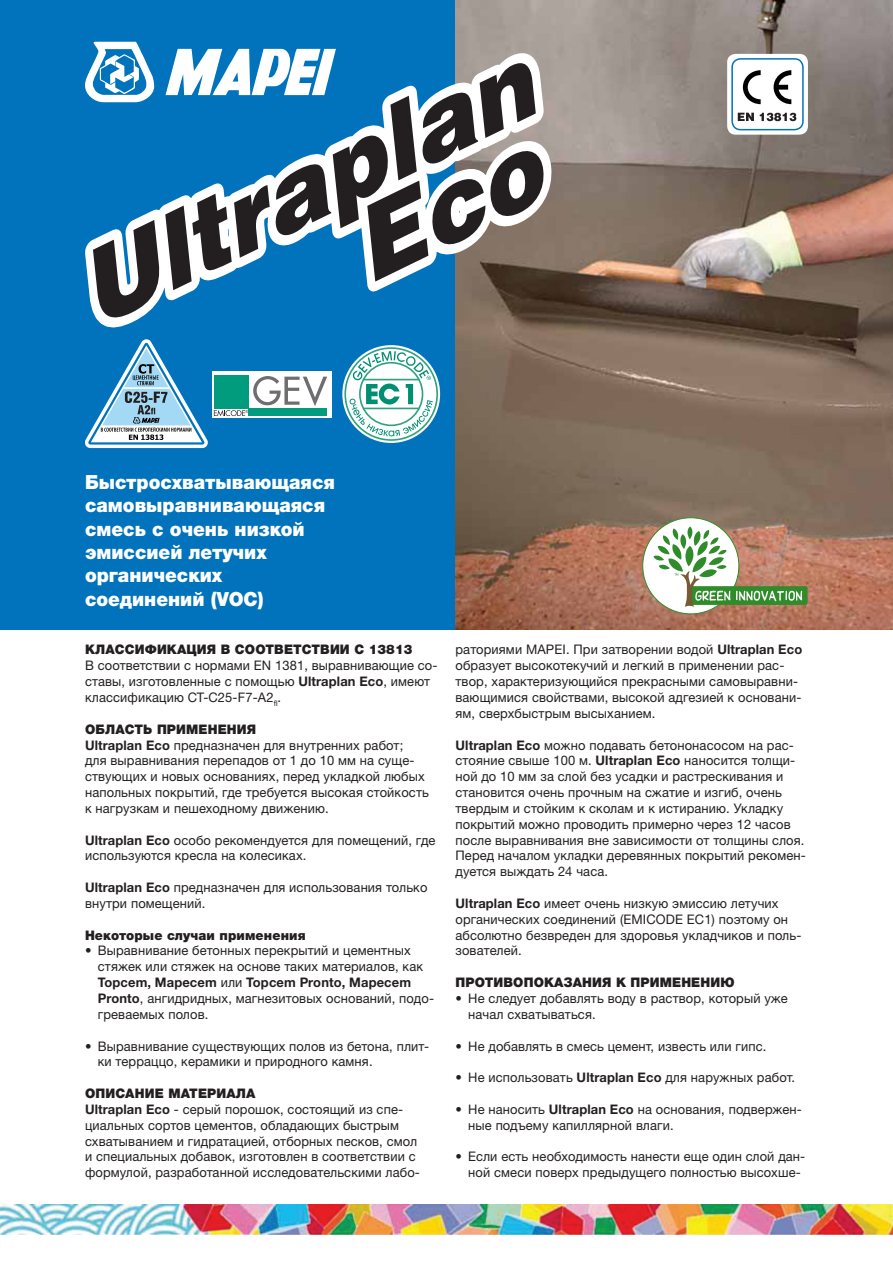
<style>
.page{position:relative;width:893px;height:1263px;background:#fff}
.page>*{position:absolute;margin:0;border:0;box-sizing:border-box;transform-origin:0 0}
.t1{font:900 19.5px "Helvetica Neue LTW1 G";color:#fff;scale:.96 1}
.t2{font:13.2px/15.9px "Helvetica Neue LTW1 G";letter-spacing:.01em;color:#231f20}
.t3{font:900 13.2px "Helvetica Neue LTW1 G";letter-spacing:.01em;color:#231f20}
.s1{font-weight:700}
</style>
<div class="page">
<div style="left:0;top:0;width:893px;height:629px;background:#0073bc"></div>
<img style="left:456px;top:0;width:437px;height:629px">
<img style="left:0;top:1204px;width:893px;height:31px">
<div style="left:213px;top:371px;width:119px;height:46px;background:#fff"></div>
<div style="left:214px;top:375px;width:35px;height:34px;background:#009c7d"></div>
<svg style="left:214px;top:376px;width:113px;height:40px"></svg>
<div style="left:249px;top:409px;width:78px;height:7px;background:#009c7d"></div>
<svg style="left:344px;top:371px;width:95px;height:71px;background:#a5d3d6"></svg>
<div style="left:727px;top:54px;width:81px;height:81px;background:#fff;border-radius:9px"></div>
<div style="left:731px;top:58px;width:73px;height:72px;border:2px solid #0073ba;border-radius:9px"></div>
<svg style="left:743px;top:70px;width:18px;height:34px"></svg>
<svg style="left:774px;top:70px;width:17px;height:34px"></svg>
<svg style="left:738px;top:113px;width:58px;height:8px"></svg>
<div style="left:643px;top:518px;width:96px;height:96px;background:#fff;border-radius:50%"></div>
<svg style="left:653px;top:528px;width:154px;height:79px"></svg>
<svg style="left:85px;top:371px;width:123px;height:77px"></svg>
<svg style="left:556px;top:96px;width:8px;height:214px;background:#85756b"></svg>
<svg style="left:85px;top:11px;width:471px;height:360px"></svg>
<svg style="left:538px;top:122px;width:8px;height:161px"></svg>
<svg style="left:93px;top:38px;width:445px;height:306px"></svg>
<p class="t1" style="left:85px;top:470px;width:262px">Быстросхватывающаяся</p>
<p class="t1" style="left:85px;top:493px;width:252px">самовыравнивающаяся</p>
<p class="t1" style="left:85px;top:517px;width:230px">смесь с очень низкой</p>
<p class="t1" style="left:85px;top:540px;width:191px">эмиссией летучих</p>
<p class="t1" style="left:85px;top:564px;width:144px">органических</p>
<p class="t1" style="left:85px;top:587px;width:188px">соединений (VOC)</p>
<p class="t3" style="left:85px;top:642px;width:329px">КЛАССИФИКАЦИЯ В СООТВЕТСТВИИ С 13813</p>
<p class="t2" style="left:85px;top:658px;width:354px">В соответствии с нормами EN 1381, выравнивающие со&shy;ставы, изготовленные с помощью <span class="s1">Ultraplan Eco</span>, имеют классификацию CT-C25-F7-A2<sub>fl</sub>.</p>
<p class="t3" style="left:85px;top:721px;width:173px">ОБЛАСТЬ ПРИМЕНЕНИЯ</p>
<p class="t2" style="left:85px;top:737px;width:345px"><span class="s1">Ultraplan Eco</span> предназначен для внутренних работ;<br>для выравнивания перепадов от 1 до 10 мм на суще&shy;ствующих и новых основаниях, перед укладкой любых напольных покрытий, где требуется высокая стойкость к нагрузкам и пешеходному движению.</p>
<p class="t2" style="left:85px;top:832px;width:352px"><span class="s1">Ultraplan Eco</span> особо рекомендуется для помещений, где используются кресла на колесиках.</p>
<p class="t2" style="left:85px;top:879px;width:344px"><span class="s1">Ultraplan Eco</span> предназначен для использования только внутри помещений.</p>
<p class="t3" style="left:85px;top:927px;width:222px">Некоторые случаи применения</p>
<p class="t2" style="left:98px;top:943px;width:338px;text-indent:-13px">• Выравнивание бетонных перекрытий и цементных стяжек или стяжек на основе таких материалов, как <span class="s1">Topcem, Mapecem</span> или <span class="s1">Topcem Pronto, Mapecem Pronto</span>, ангидридных, магнезитовых оснований, подо&shy;греваемых полов.</p>
<p class="t2" style="left:98px;top:1038px;width:333px;text-indent:-13px">• Выравнивание существующих полов из бетона, плит&shy;ки терраццо, керамики и природного камня.</p>
<p class="t3" style="left:85px;top:1085px;width:172px">ОПИСАНИЕ МАТЕРИАЛА</p>
<p class="t2" style="left:85px;top:1101px;width:336px"><span class="s1">Ultraplan Eco</span> - серый порошок, состоящий из спе&shy;циальных сортов цементов, обладающих быстрым схватыванием и гидратацией, отборных песков, смол и специальных добавок, изготовлен в соответствии с формулой, разработанной исследовательскими лабо-</p>
<p class="t2" style="left:455px;top:642px;width:348px">раториями MAPEI. При затворении водой <span class="s1">Ultraplan Eco </span>образует высокотекучий и легкий в применении рас&shy;твор, характеризующийся прекрасными самовыравни&shy;вающимися свойствами, высокой адгезией к основани&shy;ям, сверхбыстрым высыханием.</p>
<p class="t2" style="left:455px;top:737px;width:350px"><span class="s1">Ultraplan Eco</span> можно подавать бетононасосом на рас&shy;стояние свыше 100 м. <span class="s1">Ultraplan Eco</span> наносится толщи&shy;ной до 10 мм за слой без усадки и растрескивания и становится очень прочным на сжатие и изгиб, очень твердым и стойким к сколам и к истиранию. Укладку покрытий можно проводить примерно через 12 часов после выравнивания вне зависимости от толщины слоя.</p>
<p class="t2" style="left:455px;top:848px;width:352px">Перед началом укладки деревянных покрытий рекомен&shy;дуется выждать 24 часа.</p>
<p class="t2" style="left:455px;top:895px;width:347px"><span class="s1">Ultraplan Eco</span> имеет очень низкую эмиссию летучих органических соединений (EMICODE EC1) поэтому он абсолютно безвреден для здоровья укладчиков и поль&shy;зователей.</p>
<p class="t3" style="left:455px;top:974px;width:281px">ПРОТИВОПОКАЗАНИЯ К ПРИМЕНЕНИЮ</p>
<p class="t2" style="left:468px;top:990px;width:321px;text-indent:-13px">• Не следует добавлять воду в раствор, который уже начал схватываться.</p>
<p class="t2" style="left:455px;top:1038px;width:312px">• Не добавлять в смесь цемент, известь или гипс.</p>
<p class="t2" style="left:455px;top:1069px;width:341px">• Не использовать <span class="s1">Ultraplan Eco</span> для наружных работ.</p>
<p class="t2" style="left:468px;top:1101px;width:335px;text-indent:-13px">• Не наносить <span class="s1">Ultraplan Eco</span> на основания, подвержен&shy;ные подъему капиллярной влаги.</p>
<p class="t2" style="left:468px;top:1149px;width:339px;text-indent:-13px">• Если есть необходимость нанести еще один слой дан&shy;ной смеси поверх предыдущего полностью высохше-</p>
</div>
